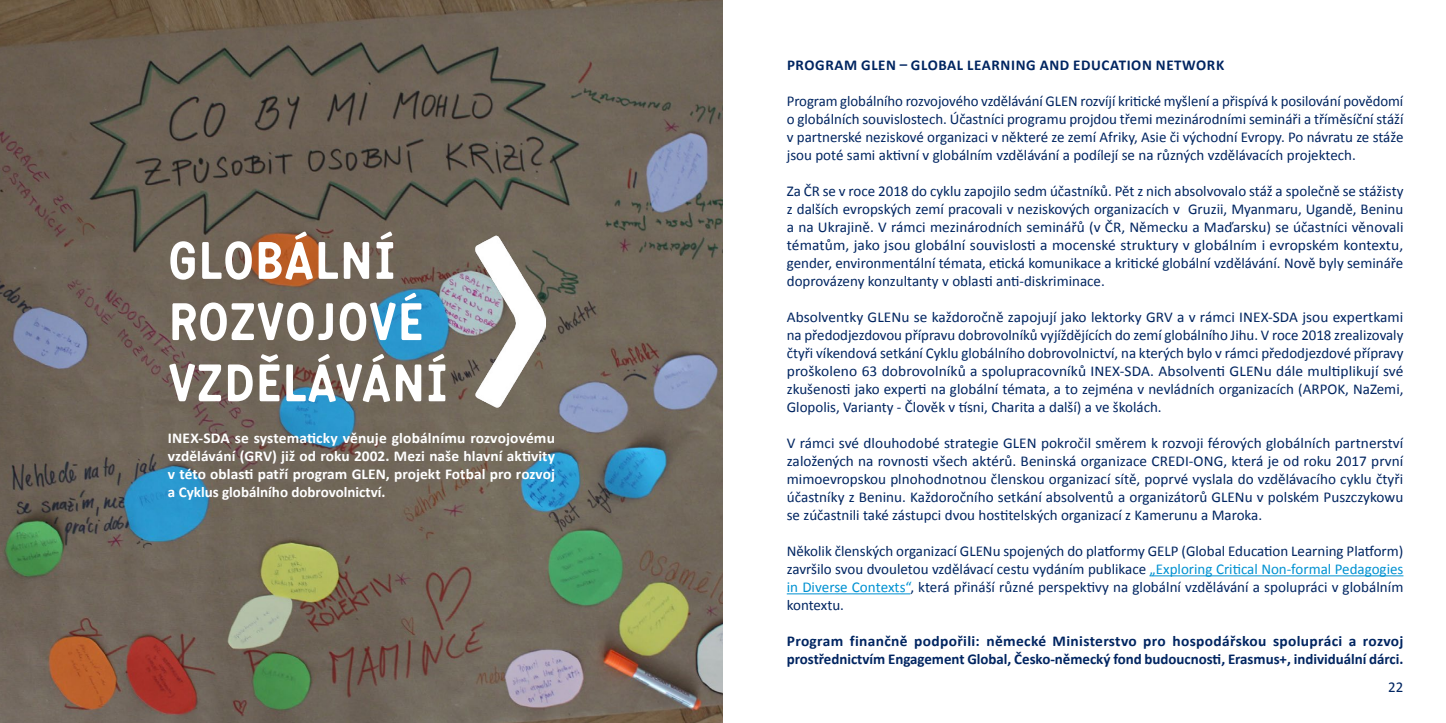
<style>
.page{position:relative;width:1446px;height:723px;background:#fff}
.page>*{position:absolute;margin:0;border:0;box-sizing:border-box;transform-origin:0 0}
.t1{font:700 51px/61.2px "Katarine";letter-spacing:.015em;color:#fff}
.t2{font:15px/18px "Calibri";color:#002561;text-align:justify}
.t3{font:700 15px/18px "Calibri";color:#fff;text-align:justify}
.t4{font:700 15px/18px "Calibri";letter-spacing:.015em;color:#002561}
.t5{font:700 15px "Calibri";letter-spacing:.04em;color:#002561}
.s1{color:#0091d1}
</style>
<div class="page">
<img style="left:0;top:0;width:723px;height:723px">
<img style="left:475px;top:236px;width:70px;height:171px">
<hr style="left:1149px;top:575px;width:254px;height:1px;background:#0091d1">
<hr style="left:787px;top:593px;width:123px;height:1px;background:#0091d1">
<h1 class="t1" style="left:168px;top:230px;width:281px">GLOBÁLNÍ<br>ROZVOJOVÉ<br>VZDĚLÁVÁNÍ</h1>
<p class="t3" style="left:168px;top:429px;width:388px">INEX-SDA se systematicky věnuje globálnímu rozvojovému vzdělávání (GRV) již od roku 2002. Mezi naše hlavní aktivity v této oblasti patří program GLEN, projekt Fotbal pro rozvoj a Cyklus globálního dobrovolnictví.</p>
<p class="t5" style="left:787px;top:55px;width:439px">PROGRAM GLEN – GLOBAL LEARNING AND EDUCATION NETWORK</p>
<p class="t2" style="left:787px;top:92px;width:618px">Program globálního rozvojového vzdělávání GLEN rozvíjí kritické myšlení a přispívá k posilování povědomí o globálních souvislostech. Účastníci programu projdou třemi mezinárodními semináři a tříměsíční stáží v partnerské neziskové organizaci v některé ze zemí Afriky, Asie či východní Evropy. Po návratu ze stáže jsou poté sami aktivní v globálním vzdělávání a podílejí se na různých vzdělávacích projektech.</p>
<p class="t2" style="left:787px;top:182px;width:618px">Za ČR se v roce 2018 do cyklu zapojilo sedm účastníků. Pět z nich absolvovalo stáž a společně se stážisty z dalších evropských zemí pracovali v neziskových organizacích v Gruzii, Myanmaru, Ugandě, Beninu a na Ukrajině. V rámci mezinárodních seminářů (v ČR, Německu a Maďarsku) se účastníci věnovali tématům, jako jsou globální souvislosti a mocenské struktury v globálním i evropském kontextu, gender, environmentální témata, etická komunikace a kritické globální vzdělávání. Nově byly semináře doprovázeny konzultanty v oblasti anti-diskriminace.</p>
<p class="t2" style="left:787px;top:308px;width:618px">Absolventky GLENu se každoročně zapojují jako lektorky GRV a v rámci INEX-SDA jsou expertkami na předodjezdovou přípravu dobrovolníků vyjíždějících do zemí globálního Jihu. V roce 2018 zrealizovaly čtyři víkendová setkání Cyklu globálního dobrovolnictví, na kterých bylo v rámci předodjezdové přípravy proškoleno 63 dobrovolníků a spolupracovníků INEX-SDA. Absolventi GLENu dále multiplikují své zkušenosti jako experti na globální témata, a to zejména v nevládních organizacích (ARPOK, NaZemi, Glopolis, Varianty - Člověk v tísni, Charita a další) a ve školách.</p>
<p class="t2" style="left:787px;top:434px;width:618px">V rámci své dlouhodobé strategie GLEN pokročil směrem k rozvoji férových globálních partnerství založených na rovnosti všech aktérů. Beninská organizace CREDI-ONG, která je od roku 2017 první mimoevropskou plnohodnotnou členskou organizací sítě, poprvé vyslala do vzdělávacího cyklu čtyři účastníky z Beninu. Každoročního setkání absolventů a organizátorů GLENu v polském Puszczykowu se zúčastnili také zástupci dvou hostitelských organizací z Kamerunu a Maroka.</p>
<p class="t2" style="left:787px;top:542px;width:618px">Několik členských organizací GLENu spojených do platformy GELP (Global Education Learning Platform) završilo svou dvouletou vzdělávací cestu vydáním publikace <span class="s1">„Exploring Critical Non-formal Pedagogies in Diverse Contexts“</span>, která přináší různé perspektivy na globální vzdělávání a spolupráci v globálním kontextu.</p>
<p class="t4" style="left:787px;top:632px;width:618px">Program finančně podpořili: německé Ministerstvo pro hospodářskou spolupráci a rozvoj prostřednictvím Engagement Global, Česko-německý fond budoucnosti, Erasmus+, individuální dárci.</p>
<p class="t2" style="left:1388px;top:678px;width:17px">22</p>
</div>
